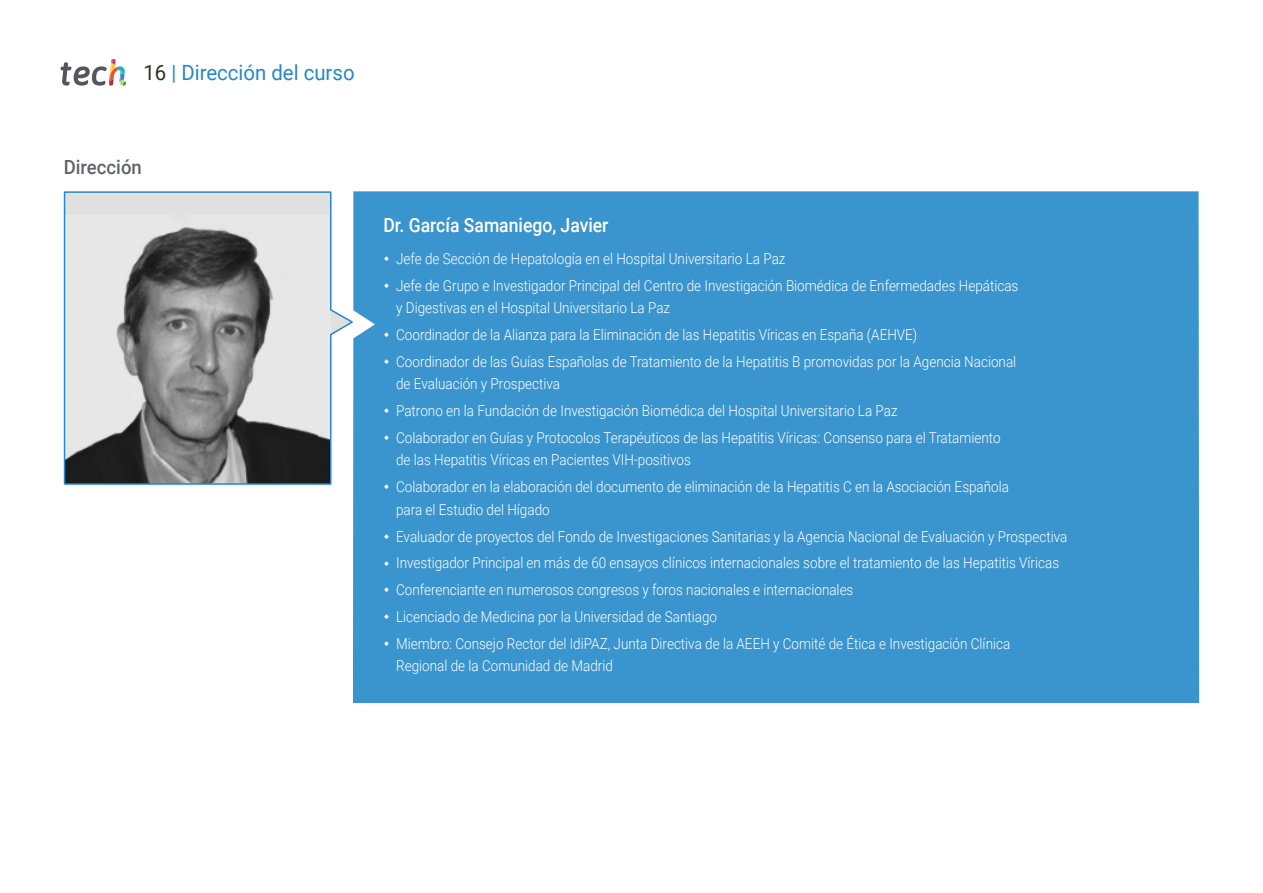
<style>
.page{position:relative;width:1263px;height:893px;background:#fff}
.page>*{position:absolute;margin:0;border:0;box-sizing:border-box;transform-origin:0 0}
.t1{font:21px "Roboto";color:#2488c9}
.t2{font:500 19.5px "Roboto";color:#fff;scale:.9 1}
.t3{font:500 19.5px "Roboto";color:#61646a;scale:.95 1}
.t4{font:300 15px/26.7px "Roboto";color:#fff;scale:.9 1}
.s1{color:#312e20}
</style>
<div class="page">
<svg style="left:61px;top:59px;width:65px;height:27px"></svg>
<div style="left:353px;top:191px;width:846px;height:512px;background:#3a94ce"></div>
<svg style="left:63px;top:191px;width:292px;height:294px;background:#a7a9ab"></svg>
<svg style="left:384px;top:257px;width:5px;height:5px"></svg>
<svg style="left:384px;top:283px;width:5px;height:5px"></svg>
<svg style="left:384px;top:333px;width:5px;height:5px"></svg>
<svg style="left:384px;top:359px;width:5px;height:5px"></svg>
<svg style="left:384px;top:409px;width:5px;height:5px"></svg>
<svg style="left:384px;top:435px;width:5px;height:5px"></svg>
<svg style="left:384px;top:485px;width:5px;height:5px"></svg>
<svg style="left:384px;top:534px;width:5px;height:5px"></svg>
<svg style="left:384px;top:561px;width:5px;height:5px"></svg>
<svg style="left:384px;top:587px;width:5px;height:5px"></svg>
<svg style="left:384px;top:614px;width:5px;height:5px"></svg>
<svg style="left:384px;top:641px;width:5px;height:5px"></svg>
<h1 class="t1" style="left:144px;top:57px;width:213px"><span class="s1">16</span> | Dirección del curso</h1>
<h2 class="t3" style="left:64px;top:154px;width:84px">Dirección</h2>
<h2 class="t2" style="left:383px;top:212px;width:252px">Dr. García Samaniego, Javier</h2>
<p class="t4" style="left:396px;top:245px;width:693px">Jefe de Sección de Hepatología en el Hospital Universitario La Paz<br>Jefe de Grupo e Investigador Principal del Centro de Investigación Biomédica de Enfermedades Hepáticas</p>
<p class="t4" style="left:396px;top:294px;width:690px">y Digestivas en el Hospital Universitario La Paz<br>Coordinador de la Alianza para la Eliminación de las Hepatitis Víricas en España (AEHVE)<br>Coordinador de las Guías Españolas de Tratamiento de la Hepatitis B promovidas por la Agencia Nacional</p>
<p class="t4" style="left:396px;top:370px;width:673px">de Evaluación y Prospectiva<br>Patrono en la Fundación de Investigación Biomédica del Hospital Universitario La Paz<br>Colaborador en Guías y Protocolos Terapéuticos de las Hepatitis Víricas: Consenso para el Tratamiento</p>
<p class="t4" style="left:396px;top:446px;width:682px">de las Hepatitis Víricas en Pacientes VIH-positivos<br>Colaborador en la elaboración del documento de eliminación de la Hepatitis C en la Asociación Española</p>
<p class="t4" style="left:396px;top:495px;width:747px">para el Estudio del Hígado<br>Evaluador de proyectos del Fondo de Investigaciones Sanitarias y la Agencia Nacional de Evaluación y Prospectiva Investigador Principal en más de 60 ensayos clínicos internacionales sobre el tratamiento de las Hepatitis Víricas Conferenciante en numerosos congresos y foros nacionales e internacionales<br>Licenciado de Medicina por la Universidad de Santiago<br>Miembro: Consejo Rector del IdiPAZ, Junta Directiva de la AEEH y Comité de Ética e Investigación Clínica</p>
<p class="t4" style="left:396px;top:652px;width:242px">Regional de la Comunidad de Madrid</p>
</div>
